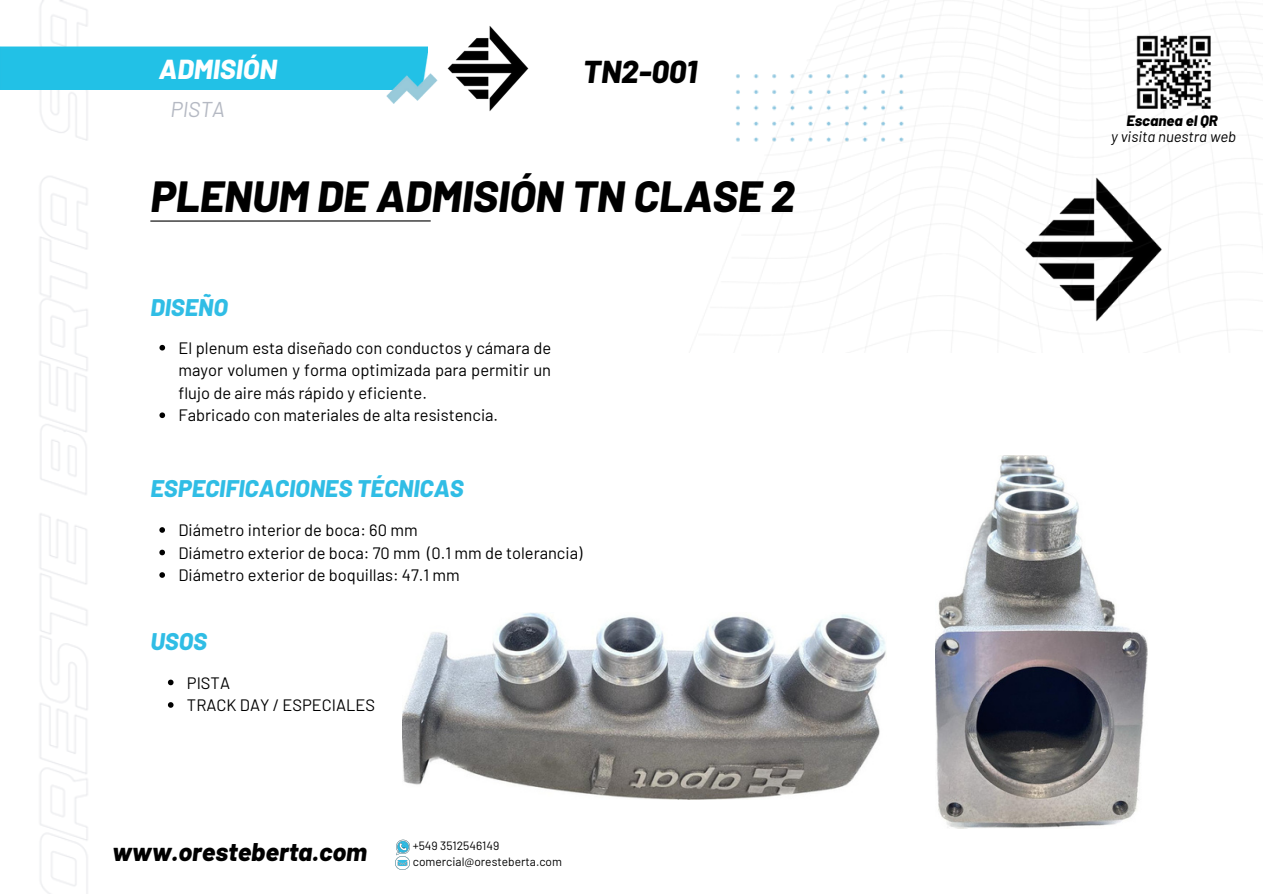
<style>
.page{position:relative;width:1263px;height:894px;background:#fff}
.page>*{position:absolute;margin:0;border:0;box-sizing:border-box;transform-origin:0 0}
.t1{font:italic 800 43.5px "Barlow";color:#000}
.t2{font:italic 800 31.5px "Barlow";color:#000}
.t3{font:italic 800 27.45px "Barlow";color:#fff}
.t4{font:italic 800 25.5px "Barlow";color:#000}
.t5{font:italic 800 24px "Barlow";color:#30bde5}
.t6{font:italic 21.45px "Barlow";color:#b5b9c3}
.t7{font:16.5px/22.5px "Barlow";color:#000;text-align:justify}
.t8{font:italic 15px "Barlow";color:#000}
.t9{font:italic 800 15px "Barlow";color:#000}
.t10{font:12px "Barlow";color:#000}
</style>
<div class="page">
<img style="left:403px;top:612px;width:483px;height:186px">
<hr style="left:150px;top:220px;width:281px;height:1px;background:#000">
<img style="left:26px;top:0;width:75px;height:893px">
<div style="left:0;top:47px;width:428px;height:42px;background:#22c1e6"></div>
<img style="left:396px;top:839px;width:13px;height:30px">
<img style="left:735px;top:0;width:528px;height:348px">
<img style="left:1125px;top:24px;width:97px;height:97px">
<svg style="left:159px;top:345px;width:6px;height:5px"></svg>
<svg style="left:159px;top:412px;width:6px;height:6px"></svg>
<svg style="left:168px;top:679px;width:6px;height:6px"></svg>
<svg style="left:168px;top:702px;width:6px;height:5px"></svg>
<svg style="left:159px;top:527px;width:6px;height:5px"></svg>
<svg style="left:159px;top:549px;width:6px;height:6px"></svg>
<svg style="left:159px;top:572px;width:6px;height:5px"></svg>
<img style="left:447px;top:26px;width:82px;height:85px">
<img style="left:385px;top:70px;width:53px;height:34px">
<img style="left:936px;top:455px;width:211px;height:373px">
<p class="t3" style="left:159px;top:52px;width:120px">ADMISIÓN</p>
<p class="t6" style="left:171px;top:96px;width:56px">PISTA</p>
<p class="t2" style="left:583px;top:51px;width:116px">TN2-001</p>
<p class="t1" style="left:150px;top:168px;width:646px">PLENUM DE ADMISIÓN TN CLASE 2</p>
<p class="t5" style="left:150px;top:291px;width:79px">DISEÑO</p>
<p class="t7" style="left:179px;top:336px;width:374px">El plenum esta diseñado con conductos y cámara de mayor volumen y forma optimizada para permitir un flujo de aire más rápido y eficiente.</p>
<p class="t7" style="left:179px;top:403px;width:321px">Fabricado con materiales de alta resistencia.</p>
<p class="t5" style="left:150px;top:473px;width:315px">ESPECIFICACIONES TÉCNICAS</p>
<p class="t7" style="left:178px;top:518px;width:241px">Diámetro interior de boca: 60 mm</p>
<p class="t7" style="left:178px;top:540px;width:406px">Diámetro exterior de boca: 70 mm (0.1 mm de tolerancia)</p>
<p class="t7" style="left:178px;top:563px;width:283px">Diámetro exterior de boquillas: 47.1 mm</p>
<p class="t5" style="left:150px;top:625px;width:58px">USOS</p>
<p class="t7" style="left:187px;top:670px;width:45px">PISTA</p>
<p class="t7" style="left:187px;top:693px;width:190px">TRACK DAY / ESPECIALES</p>
<p class="t4" style="left:112px;top:834px;width:257px">www.oresteberta.com</p>
<p class="t10" style="left:413px;top:838px;width:88px">+549 3512546149</p>
<p class="t10" style="left:413px;top:854px;width:151px">comercial@oresteberta.com</p>
<p class="t9" style="left:1126px;top:111px;width:93px">Escanea el QR</p>
<p class="t8" style="left:1111px;top:127px;width:127px">y visita nuestra web</p>
</div>
